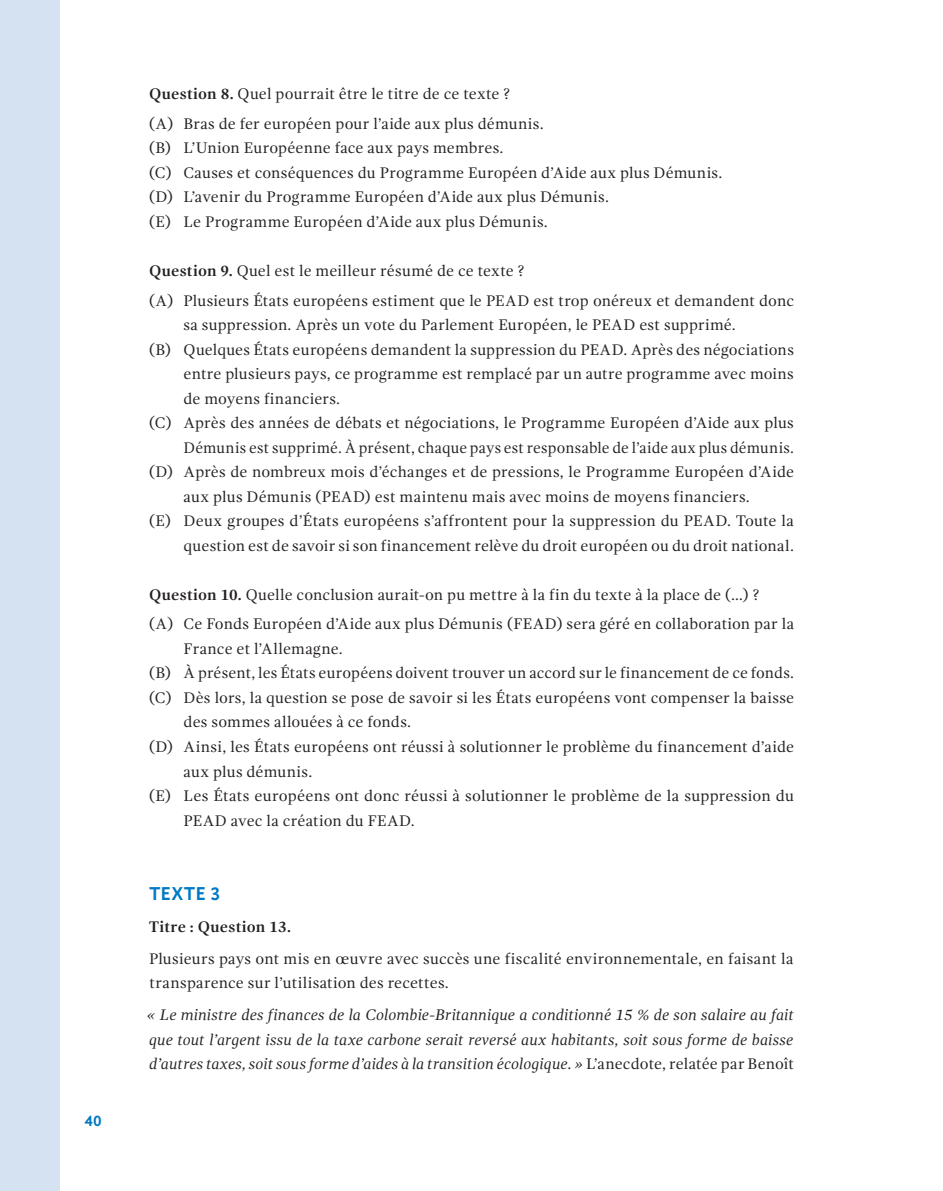
<style>
.page{position:relative;width:943px;height:1191px;background:#fff}
.page>*{position:absolute;margin:0;border:0;box-sizing:border-box;transform-origin:0 0}
.t1{font:700 19.25px "Gandhi Sans";letter-spacing:-.005em;color:#0079c2}
.t2{font:15.75px/24.5px "Gandhi Serif";letter-spacing:.01em;color:#231f20}
.t3{font:italic 15.75px/24.5px "Gandhi Serif";letter-spacing:.005em;color:#231f20;text-align:justify}
.t4{font:700 15.75px "Gandhi Serif";letter-spacing:.01em;color:#231f20}
.t5{font:700 15.75px "Gandhi Sans";color:#0079c2}
.s1{font-weight:700}
.s2{font-style:normal}
</style>
<div class="page">
<div style="left:0;top:0;width:60px;height:1191px;background:#d4e2f2"></div>
<p class="t5" style="left:84px;top:1112px;width:19px">40</p>
<p class="t2" style="left:149px;top:79px;width:396px;line-height:29.4px"><span class="s1">Question 8.</span> Quel pourrait être le titre de ce texte ?<br>(A) Bras de fer européen pour l’aide aux plus démunis.</p>
<p class="t2" style="left:149px;top:136px;width:575px">(B) L’Union Européenne face aux pays membres.<br>(C) Causes et conséquences du Programme Européen d’Aide aux plus Démunis. (D) L’avenir du Programme Européen d’Aide aux plus Démunis.<br>(E) Le Programme Européen d’Aide aux plus Démunis.</p>
<p class="t2" style="left:149px;top:256px;width:646px;line-height:29.4px"><span class="s1">Question 9.</span> Quel est le meilleur résumé de ce texte ?<br>(A) Plusieurs États européens estiment que le PEAD est trop onéreux et demandent donc</p>
<p class="t2" style="left:183px;top:313px;width:554px">sa suppression. Après un vote du Parlement Européen, le PEAD est supprimé.</p>
<p class="t2" style="left:149px;top:337px;width:646px">(B) Quelques États européens demandent la suppression du PEAD. Après des négociations</p>
<p class="t2" style="left:183px;top:362px;width:612px">entre plusieurs pays, ce programme est remplacé par un autre programme avec moins</p>
<p class="t2" style="left:183px;top:386px;width:158px">de moyens financiers.</p>
<p class="t2" style="left:149px;top:411px;width:646px">(C) Après des années de débats et négociations, le Programme Européen d’Aide aux plus</p>
<p class="t2" style="left:184px;top:435px;width:612px">Démunis est supprimé. À présent, chaque pays est responsable de l’aide aux plus démunis.</p>
<p class="t2" style="left:149px;top:459px;width:646px">(D) Après de nombreux mois d’échanges et de pressions, le Programme Européen d’Aide</p>
<p class="t2" style="left:184px;top:484px;width:567px">aux plus Démunis (PEAD) est maintenu mais avec moins de moyens financiers.</p>
<p class="t2" style="left:149px;top:508px;width:646px">(E) Deux groupes d’États européens s’affrontent pour la suppression du PEAD. Toute la</p>
<p class="t2" style="left:184px;top:533px;width:612px">question est de savoir si son financement relève du droit européen ou du droit national.</p>
<p class="t2" style="left:149px;top:580px;width:646px;line-height:29.4px"><span class="s1">Question 10.</span> Quelle conclusion aurait-on pu mettre à la fin du texte à la place de (…) ?<br>(A) Ce Fonds Européen d’Aide aux plus Démunis (FEAD) sera géré en collaboration par la</p>
<p class="t2" style="left:184px;top:636px;width:161px">France et l’Allemagne.</p>
<p class="t2" style="left:149px;top:661px;width:647px">(B) À présent, les États européens doivent trouver un accord sur le financement de ce fonds.</p>
<p class="t2" style="left:149px;top:685px;width:646px">(C) Dès lors, la question se pose de savoir si les États européens vont compenser la baisse</p>
<p class="t2" style="left:184px;top:710px;width:229px">des sommes allouées à ce fonds.</p>
<p class="t2" style="left:149px;top:734px;width:646px">(D) Ainsi, les États européens ont réussi à solutionner le problème du financement d’aide</p>
<p class="t2" style="left:184px;top:759px;width:130px">aux plus démunis.</p>
<p class="t2" style="left:149px;top:783px;width:646px">(E) Les États européens ont donc réussi à solutionner le problème de la suppression du</p>
<p class="t2" style="left:184px;top:808px;width:233px">PEAD avec la création du FEAD.</p>
<p class="t1" style="left:149px;top:882px;width:73px">TEXTE 3</p>
<p class="t4" style="left:149px;top:917px;width:144px">Titre : Question 13.</p>
<p class="t2" style="left:149px;top:946px;width:646px">Plusieurs pays ont mis en œuvre avec succès une fiscalité environnementale, en faisant la transparence sur l’utilisation des recettes.</p>
<p class="t3" style="left:147px;top:1002px;width:648px">« Le ministre des finances de la Colombie-Britannique a conditionné 15 % de son salaire au fait que tout l’argent issu de la taxe carbone serait reversé aux habitants, soit sous forme de baisse d’autres taxes, soit sous forme d’aides à la transition écologique. » <span class="s2">L’anecdote, relatée par Benoît</span></p>
</div>
